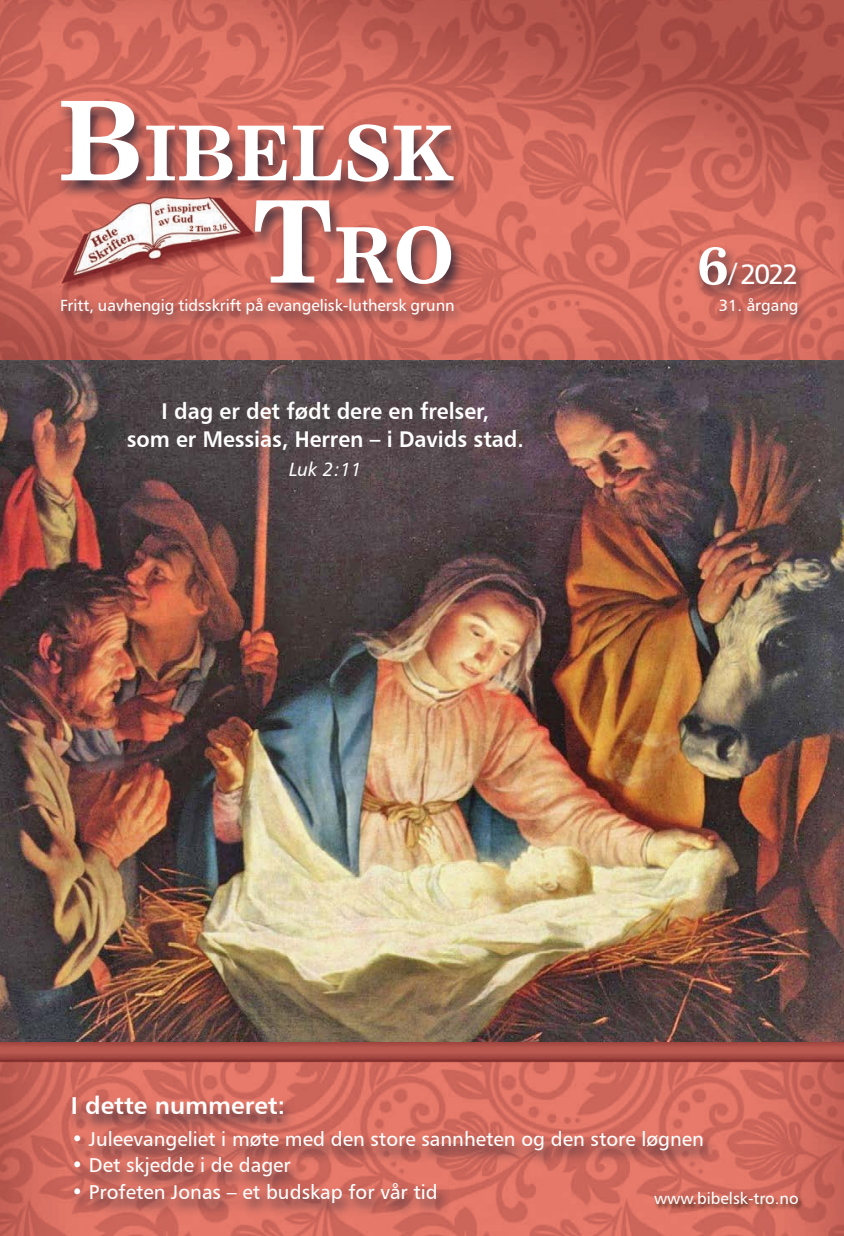
<style>
.page{position:relative;width:844px;height:1236px;background:#fff}
.page>*{position:absolute;margin:0;border:0;box-sizing:border-box;transform-origin:0 0}
.t1{font:700 74.73px "Nimrod";color:#fff}
.t2{font:700 74.02px "Nimrod";color:#fff}
.t3{font:28px "Humanist 777 BT Roman B";color:#fff}
.t4{font:24.5px "Humanist 777 BT Bold B";color:#fff}
.t5{font:22.75px/27.3px "Humanist 777 BT Bold B";color:#fff;text-align:center;scale:.94 1}
.t6{font:20.12px "Humanist 777 BT Roman B";color:#fff}
.t7{font:19.25px "Humanist 777 BT Italic B";color:#fff;scale:.94 1}
.t8{font:16.28px "Humanist 777 BT Roman B";color:#fff}
.s1{font-size:107.45px}
.s2{font-size:111.3px}
.s3{font-family:"Nimrod";font-weight:700;font-size:52.5px}
</style>
<div class="page">
<img style="left:0;top:1041px;width:843px;height:194px">
<div style="left:653px;top:1192px;width:150px;height:18px;background:#2b1708;opacity:.7"></div>
<img style="left:0;top:0;width:843px;height:361px">
<div style="left:70px;top:1130px;width:647px;height:91px;background:#05172d;opacity:.7"></div>
<div style="left:67px;top:1094px;width:230px;height:38px;background:#05172d;opacity:.7"></div>
<div style="left:692px;top:244px;width:116px;height:57px;background:#05172d;opacity:.7"></div>
<div style="left:55px;top:295px;width:412px;height:35px;background:#05172d;opacity:.7"></div>
<div style="left:714px;top:295px;width:97px;height:35px;background:#05172d;opacity:.7"></div>
<div style="left:56px;top:100px;width:411px;height:202px;background:#05172d;opacity:.7"></div>
<img style="left:0;top:361px;width:843px;height:680px">
<h2 class="t2" style="left:58px;top:109px;width:398px"><span class="s1">B</span>IBELSK</h2>
<h1 class="t1" style="left:252px;top:211px;width:204px"><span class="s2">T</span>RO</h1>
<h3 class="t3" style="left:696px;top:257px;width:103px"><span class="s3">6</span>/ 2022</h3>
<h3 class="t3" style="left:782px;top:256px;width:18px">1</h3>
<p class="t8" style="left:60px;top:295px;width:396px">Fritt, uavhengig tidsskrift på evangelisk-luthersk grunn</p>
<p class="t8" style="left:718px;top:295px;width:81px">31. årgang</p>
<p class="t8" style="left:728px;top:294px;width:11px">0</p>
<p class="t5" style="left:127px;top:397px;width:424px">I dag er det født dere en frelser,<br>som er Messias, Herren – i Davids stad.</p>
<p class="t7" style="left:289px;top:457px;width:78px">Luk 2:11</p>
<p class="t4" style="left:71px;top:1089px;width:216px">I dette nummeret:</p>
<p class="t6" style="left:71px;top:1126px;width:634px">• Juleevangeliet i møte med den store sannheten og den store løgnen</p>
<p class="t6" style="left:71px;top:1152px;width:221px">• Det skjedde i de dager</p>
<p class="t6" style="left:71px;top:1178px;width:368px">• Profeten Jonas – et budskap for vår tid</p>
<p class="t8" style="left:653px;top:1187px;width:146px">www.bibelsk-tro.no</p>
</div>
